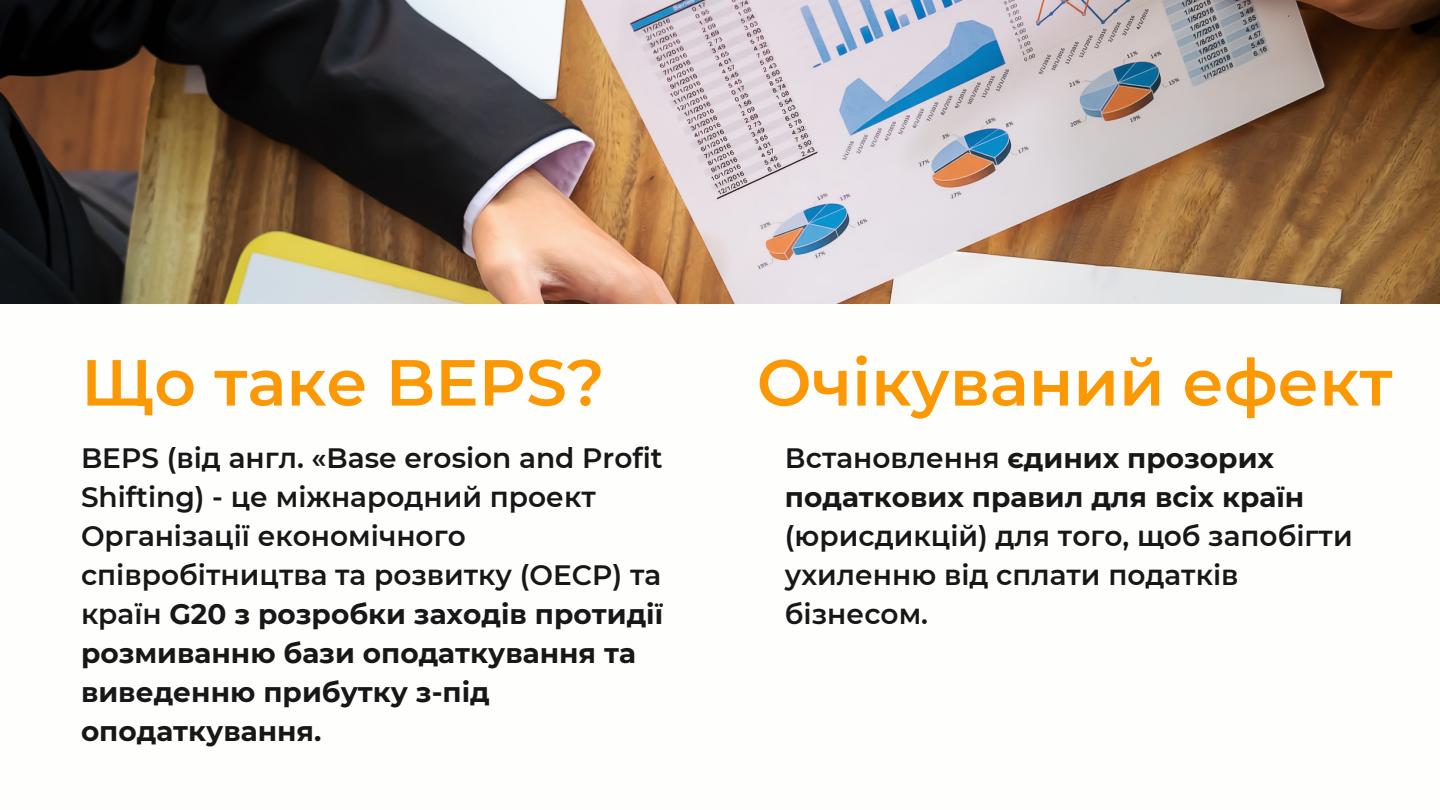
<style>
.page{position:relative;width:1440px;height:810px;background:#fff}
.page>*{position:absolute;margin:0;border:0;box-sizing:border-box;transform-origin:0 0}
.t1{font:600 65px "Montserrat";color:#fc9803}
.t2{font:600 28px/39px "Montserrat";color:#171717}
.t3{font:700 28px/39px "Montserrat";color:#171717}
.s1{font-weight:700}
.s2{font-weight:600}
</style>
<div class="page">
<img style="left:0;top:0;width:1440px;height:303px">
<h1 class="t1" style="left:81px;top:343px;width:525px">Що таке BEPS?</h1>
<p class="t2" style="left:81px;top:438px;width:584px">BEPS (від англ. «Base erosion and Profit<br>Shifting) - це мiжнародний проект<br>Органiзацiї економічного співробітництва та розвитку (OECP) та краïн <span class="s1">G20 з розробки заходiв протидії розмиванню бази оподаткування та виведенню прибутку з-під оподаткування.</span></p>
<h1 class="t1" style="left:757px;top:343px;width:637px">Очікуваний ефект</h1>
<p class="t3" style="left:785px;top:438px;width:521px"><span class="s2">Встановлення</span> єдиних прозорих податкових правил для всіх краïн</p>
<p class="t2" style="left:785px;top:516px;width:569px">(юрисдикцiй) для того, щоб запобігти ухиленню вiд сплати податків бізнесом.</p>
</div>
